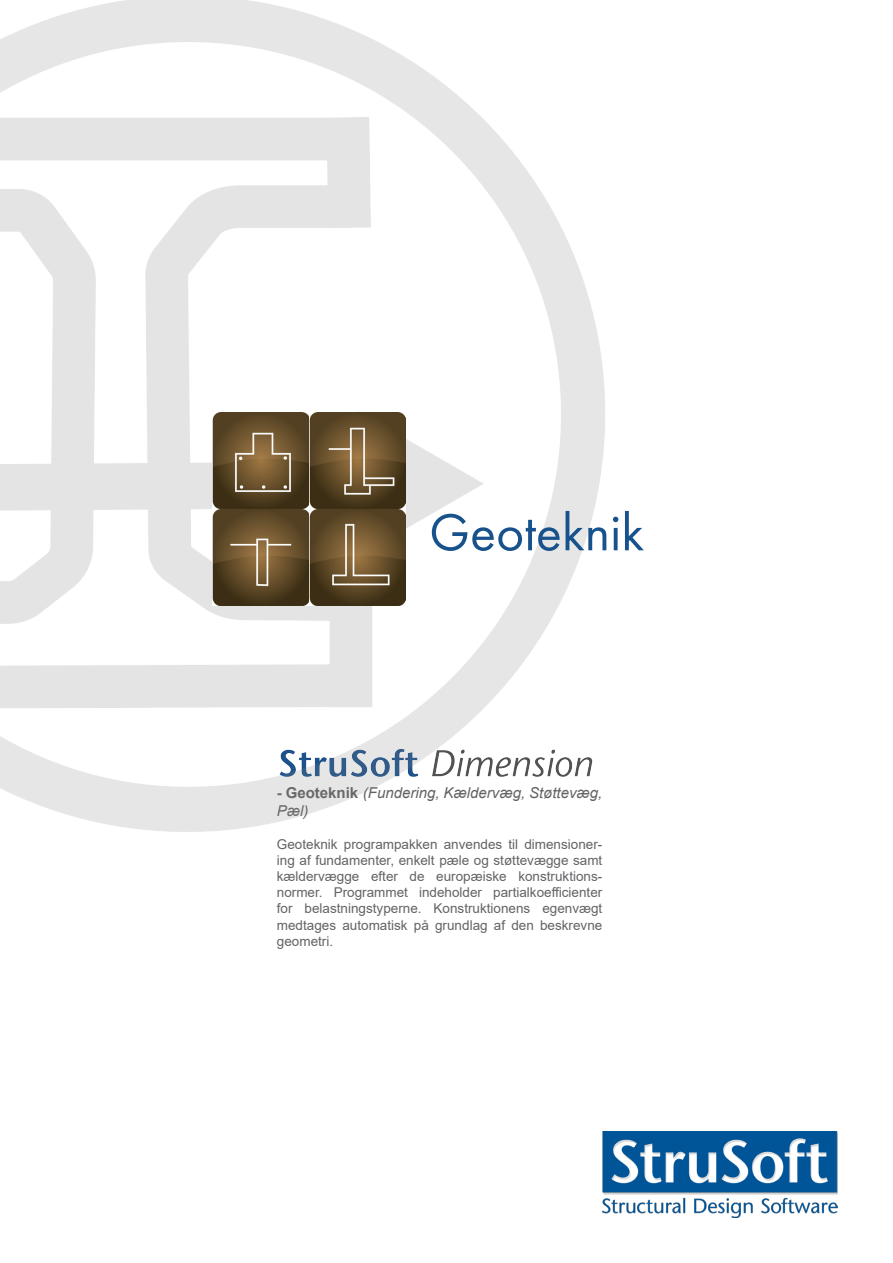
<style>
.page{position:relative;width:893px;height:1263px;background:#fff}
.page>*{position:absolute;margin:0;border:0;box-sizing:border-box;transform-origin:0 0}
.t1{font:54px "Futura PT";color:#18528c}
.t2{font:italic 15px/18px "Arial";color:#636366}
.t3{font:13.5px/16.2px "Arial";color:#636366;text-align:justify}
.s1{font-weight:700;font-style:normal}
</style>
<div class="page">
<img style="left:602px;top:1131px;width:236px;height:87px">
<img style="left:0;top:0;width:605px;height:832px">
<img style="left:213px;top:412px;width:193px;height:194px">
<p class="t1" style="left:429px;top:500px;width:216px">Geoteknik</p>
<p class="t2" style="left:277px;top:784px;width:327px"><span class="s1">- Geoteknik</span> (Fundering, Kældervæg, Støttevæg,<br>Pæl)</p>
<p class="t3" style="left:277px;top:836px;width:327px">Geoteknik programpakken anvendes til dimensioner&shy;ing af fundamenter, enkelt pæle og støttevægge samt kældervægge efter de europæiske konstruktions&shy;normer. Programmet indeholder partialkoefficienter for belastningstyperne. Konstruktionens egenvægt medtages automatisk på grundlag af den beskrevne geometri.</p>
</div>
